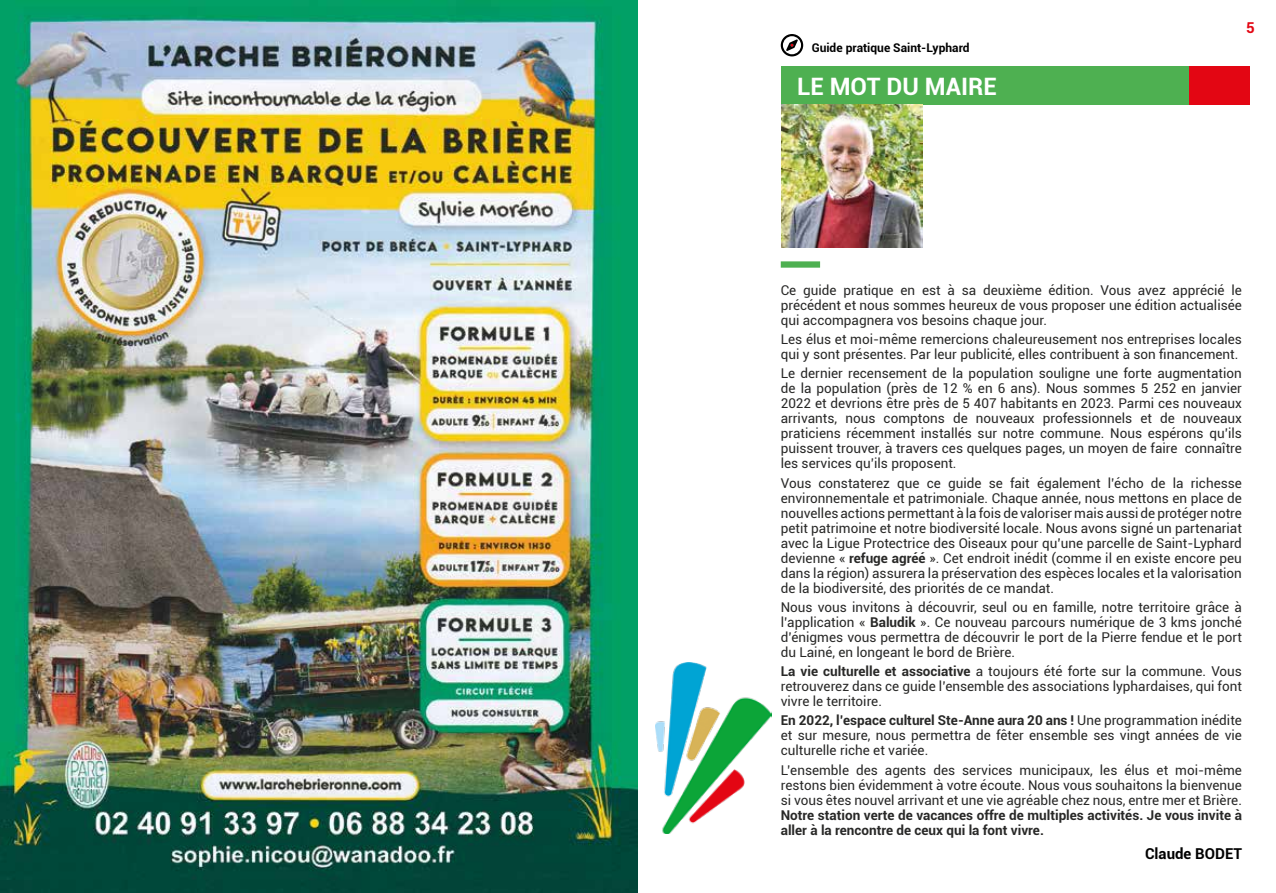
<style>
.page{position:relative;width:1276px;height:893px;background:#fff}
.page>*{position:absolute;margin:0;border:0;box-sizing:border-box;transform-origin:0 0}
.t1{font:700 24px "Roboto";color:#fff}
.t2{font:700 15px "Roboto";color:#000}
.t3{font:700 15px "Roboto";color:#e30613}
.t4{font:13.5px/15px "Roboto";color:#282827;text-align:justify}
.t5{font:700 13.5px/15px "Roboto";color:#282827}
.t6{font:700 12px "Roboto";color:#000}
.s1{font-weight:700}
</style>
<div class="page">
<div style="left:781px;top:67px;width:469px;height:38px;background:#4eb051"></div>
<div style="left:1189px;top:67px;width:61px;height:38px;background:#e30613"></div>
<div style="left:781px;top:261px;width:39px;height:7px;background:#4eb051"></div>
<svg style="left:781px;top:34px;width:22px;height:22px"></svg>
<img style="left:781px;top:105px;width:141px;height:142px">
<img style="left:655px;top:662px;width:116px;height:171px">
<img style="left:0;top:0;width:638px;height:893px">
<p class="t6" style="left:811px;top:39px;width:159px">Guide pratique Saint-Lyphard</p>
<h1 class="t1" style="left:797px;top:69px;width:201px">LE MOT DU MAIRE</h1>
<p class="t3" style="left:1246px;top:17px;width:10px">5</p>
<p class="t4" style="left:781px;top:282px;width:463px">Ce guide pratique en est à sa deuxième édition. Vous avez apprécié le précédent et nous sommes heureux de vous proposer une édition actualisée qui accompagnera vos besoins chaque jour.</p>
<p class="t4" style="left:781px;top:331px;width:463px">Les élus et moi-même remercions chaleureusement nos entreprises locales qui y sont présentes. Par leur publicité, elles contribuent à son financement.</p>
<p class="t4" style="left:781px;top:366px;width:463px">Le dernier recensement de la population souligne une forte augmentation de la population (près de 12 % en 6 ans). Nous sommes 5 252 en janvier 2022 et devrions être près de 5 407 habitants en 2023. Parmi ces nouveaux arrivants, nous comptons de nouveaux professionnels et de nouveaux praticiens récemment installés sur notre commune. Nous espérons qu’ils puissent trouver, à travers ces quelques pages, un moyen de faire connaître les services qu’ils proposent.</p>
<p class="t4" style="left:781px;top:475px;width:463px">Vous constaterez que ce guide se fait également l’écho de la richesse environnementale et patrimoniale. Chaque année, nous mettons en place de nouvelles actions permettant à la fois de valoriser mais aussi de protéger notre petit patrimoine et notre biodiversité locale. Nous avons signé un partenariat avec la Ligue Protectrice des Oiseaux pour qu’une parcelle de Saint-Lyphard devienne « <span class="s1">refuge agréé</span> ». Cet endroit inédit (comme il en existe encore peu dans la région) assurera la préservation des espèces locales et la valorisation de la biodiversité, des priorités de ce mandat.</p>
<p class="t4" style="left:781px;top:599px;width:463px">Nous vous invitons à découvrir, seul ou en famille, notre territoire grâce à l’application « <span class="s1">Baludik</span> ». Ce nouveau parcours numérique de 3 kms jonché d’énigmes vous permettra de découvrir le port de la Pierre fendue et le port du Lainé, en longeant le bord de Brière.</p>
<p class="t4" style="left:781px;top:663px;width:463px"><span class="s1">La vie culturelle et associative</span> a toujours été forte sur la commune. Vous retrouverez dans ce guide l’ensemble des associations lyphardaises, qui font vivre le territoire.</p>
<p class="t4" style="left:781px;top:713px;width:463px"><span class="s1">En 2022, l’espace culturel Ste-Anne aura 20 ans !</span> Une programmation inédite et sur mesure, nous permettra de fêter ensemble ses vingt années de vie culturelle riche et variée.</p>
<p class="t4" style="left:781px;top:762px;width:463px">L’ensemble des agents des services municipaux, les élus et moi-même restons bien évidemment à votre écoute. Nous vous souhaitons la bienvenue si vous êtes nouvel arrivant et une vie agréable chez nous, entre mer et Brière.</p>
<p class="t5" style="left:781px;top:807px;width:463px">Notre station verte de vacances offre de multiples activités. Je vous invite à aller à la rencontre de ceux qui la font vivre.</p>
<p class="t2" style="left:1145px;top:843px;width:98px">Claude BODET</p>
</div>
